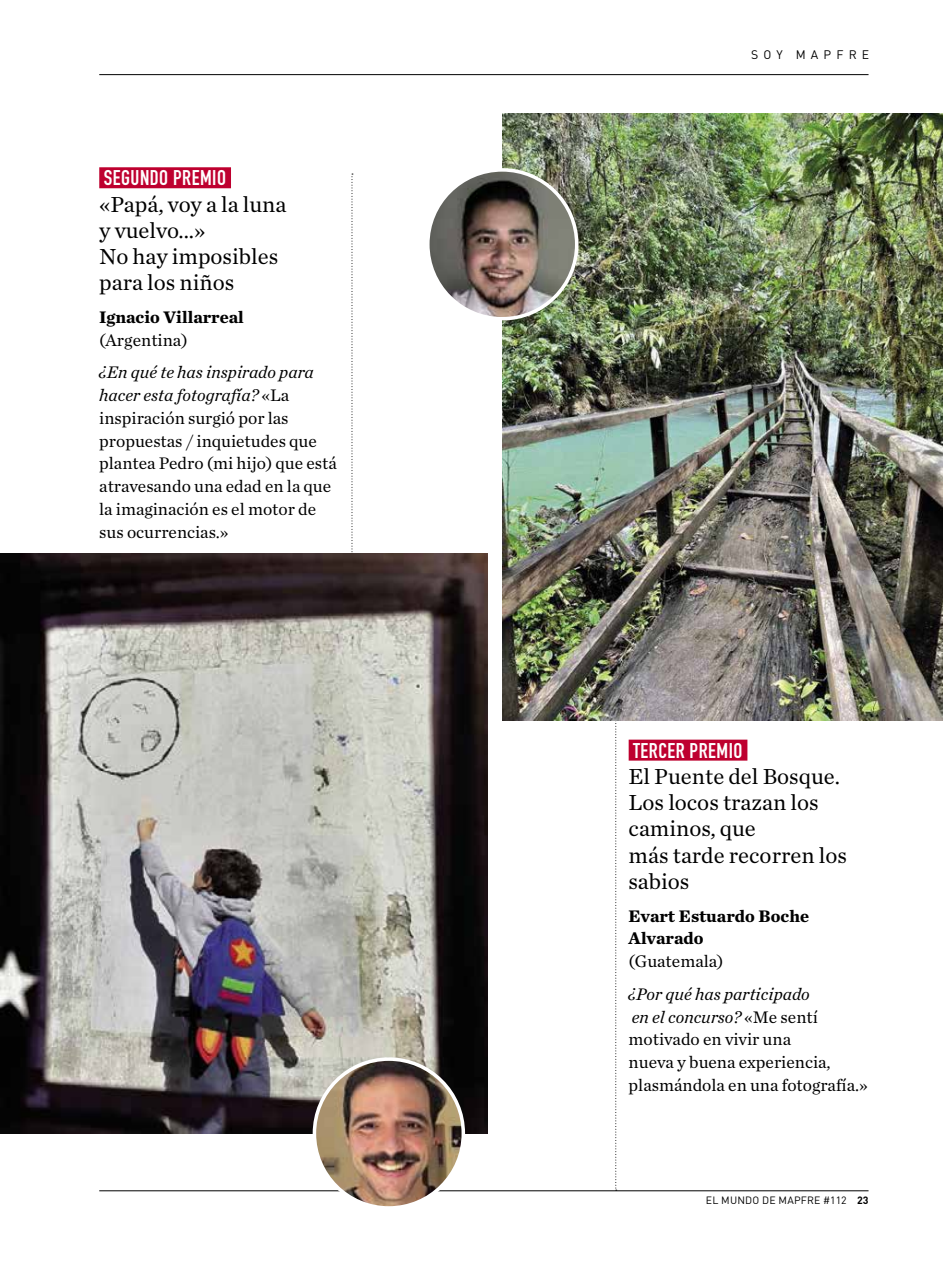
<style>
.page{position:relative;width:943px;height:1265px;background:#fff}
.page>*{position:absolute;margin:0;border:0;box-sizing:border-box;transform-origin:0 0}
.t1{font:22.75px/26.2px "Chronicle Text G1";color:#000}
.t2{font:700 21px "DIN Condensed";letter-spacing:.025em;color:#fff}
.t3{font:17.5px/22.8px "Chronicle Text G1";color:#000}
.t4{font:700 17.5px/22.8px "Chronicle Text G1";color:#000}
.t5{font:12.25px "DIN Pro";letter-spacing:.42em;color:#000}
.t6{font:10.5px "DIN Pro";letter-spacing:.02em;color:#000}
.s1{font-style:italic}
.s2{font-weight:700}
</style>
<div class="page">
<svg style="left:351px;top:174px;width:2px;height:379px"></svg>
<svg style="left:615px;top:721px;width:2px;height:469px"></svg>
<hr style="left:99px;top:74px;width:769px;height:1px;background:#000">
<hr style="left:99px;top:1190px;width:769px;height:1px;background:#000">
<div style="left:99px;top:167px;width:132px;height:21px;background:#be002f"></div>
<div style="left:628px;top:740px;width:119px;height:21px;background:#be002f"></div>
<img style="left:0;top:553px;width:487px;height:581px">
<img style="left:502px;top:114px;width:441px;height:607px">
<img style="left:314px;top:1059px;width:149px;height:149px;border-radius:74px">
<div style="left:313px;top:1057px;width:152px;height:153px;border:4px solid #fff;border-radius:50%"></div>
<img style="left:428px;top:170px;width:148px;height:149px;border-radius:74px">
<div style="left:426px;top:168px;width:152px;height:152px;border:4px solid #fff;border-radius:50%"></div>
<p class="t2" style="left:104px;top:164px;width:124px">SEGUNDO PREMIO</p>
<h1 class="t1" style="left:99px;top:190px;width:189px">«Papá, voy a la luna y vuelvo...»<br>No hay imposibles para los niños</h1>
<p class="t4" style="left:99px;top:305px;width:146px">Ignacio Villarreal</p>
<p class="t3" style="left:99px;top:328px;width:90px">(Argentina)</p>
<p class="t3" style="left:99px;top:360px;width:239px"><span class="s1">¿En qué te has inspirado para hacer esta fotografía?</span> «La inspiración surgió por las propuestas / inquietudes que plantea Pedro (mi hijo) que está atravesando una edad en la que la imaginación es el motor de sus ocurrencias.»</p>
<p class="t5" style="left:751px;top:44px;width:120px">SOY MAPFRE</p>
<p class="t2" style="left:633px;top:736px;width:111px">TERCER PREMIO</p>
<h1 class="t1" style="left:628px;top:762px;width:220px">El Puente del Bosque.<br>Los locos trazan los caminos, que<br>más tarde recorren los sabios</h1>
<p class="t4" style="left:628px;top:903px;width:182px">Evart Estuardo Boche<br>Alvarado</p>
<p class="t3" style="left:628px;top:949px;width:96px">(Guatemala)</p>
<p class="t3" style="left:628px;top:982px;width:241px"><span class="s1">¿Por qué has participado<br>en el concurso?</span> «Me sentí motivado en vivir una<br>nueva y buena experiencia, plasmándola en una fotografía.»</p>
<p class="t6" style="left:706px;top:1191px;width:164px">EL MUNDO DE MAPFRE #112 <span class="s2">23</span></p>
</div>
